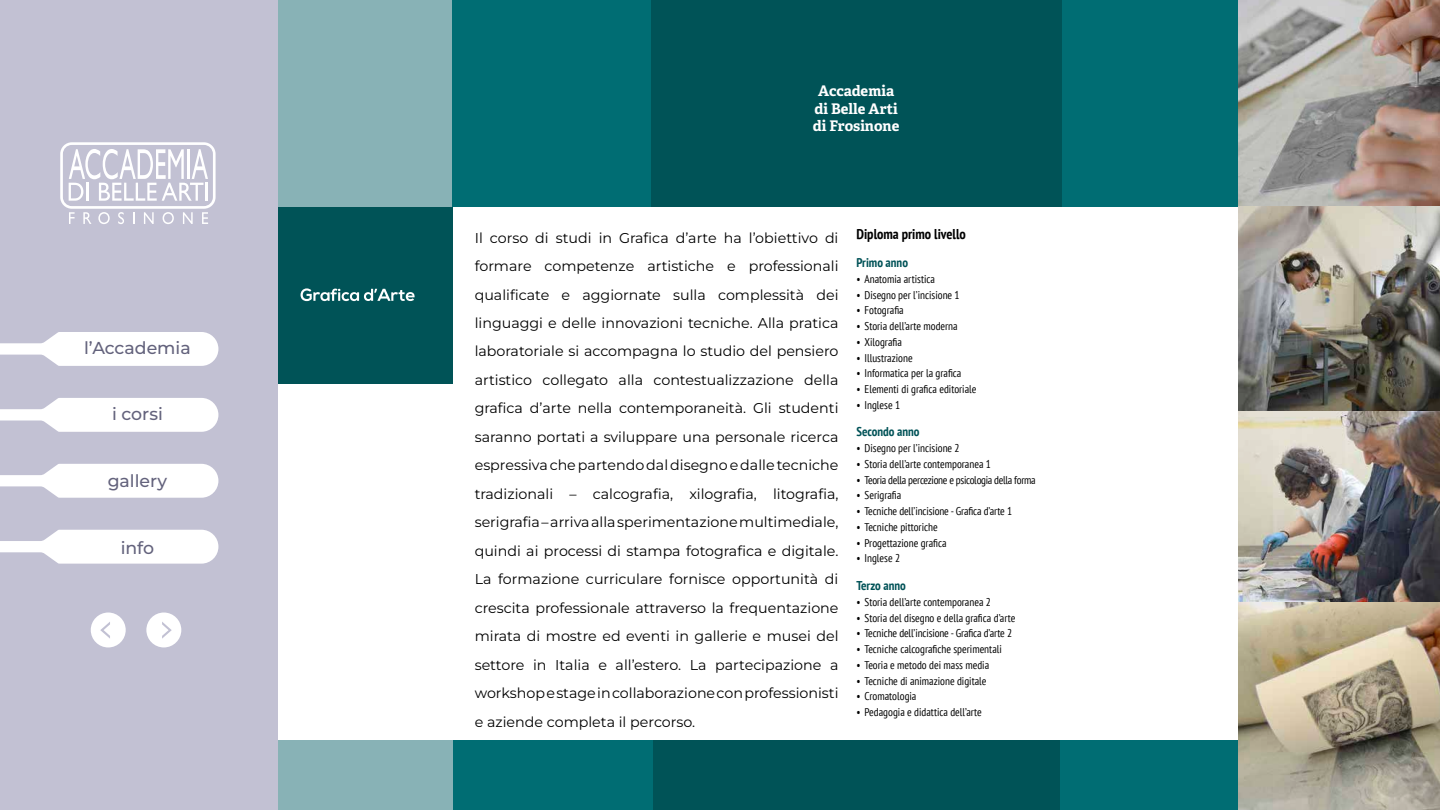
<style>
.page{position:relative;width:1440px;height:810px;background:#fff}
.page>*{position:absolute;margin:0;border:0;box-sizing:border-box;transform-origin:0 0}
.t1{font:100 17.25px "Montserrat";color:#63627c}
.t2{font:700 14.62px/17.5px "Adelle";color:#fff;text-align:center}
.t3{font:14.25px/28.5px "Montserrat";color:#000;text-align:justify}
.t4{font:700 condensed 14.25px "PT Sans";color:#000}
.t5{font:700 condensed 12.75px "PT Sans";color:#005257}
.t6{font:condensed 11.25px "PT Sans";color:#000}
.t7{font:condensed 11.25px "PT Sans";letter-spacing:-.025em;color:#000}
</style>
<div class="page">
<div style="left:271px;top:206px;width:182px;height:178px;background:#005357"></div>
<svg style="left:301px;top:288px;width:114px;height:13px"></svg>
<div style="left:453px;top:0;width:199px;height:206px;background:#006d73"></div>
<div style="left:651px;top:0;width:205px;height:206px;background:#005357"></div>
<div style="left:271px;top:0;width:181px;height:206px;background:#88b2b6"></div>
<div style="left:652px;top:740px;width:205px;height:70px;background:#005357"></div>
<div style="left:453px;top:740px;width:199px;height:70px;background:#006d73"></div>
<div style="left:272px;top:740px;width:181px;height:70px;background:#88b2b6"></div>
<div style="left:1061px;top:0;width:199px;height:206px;background:#006d73"></div>
<div style="left:856px;top:0;width:206px;height:206px;background:#005357"></div>
<div style="left:856px;top:740px;width:205px;height:70px;background:#005357"></div>
<div style="left:1060px;top:740px;width:199px;height:70px;background:#006d73"></div>
<img style="left:1238px;top:0;width:202px;height:394px">
<img style="left:1238px;top:394px;width:202px;height:416px">
<div style="left:0;top:0;width:278px;height:810px;background:#c2c1d3"></div>
<div style="left:146px;top:613px;width:35px;height:34px;background:#fff;border-radius:50%"></div>
<div style="left:91px;top:613px;width:35px;height:34px;background:#fff;border-radius:50%"></div>
<svg style="left:60px;top:142px;width:156px;height:82px"></svg>
<svg style="left:100px;top:622px;width:10px;height:17px"></svg>
<svg style="left:162px;top:622px;width:10px;height:17px"></svg>
<svg style="left:0;top:332px;width:218px;height:34px"></svg>
<svg style="left:0;top:398px;width:218px;height:34px"></svg>
<svg style="left:0;top:464px;width:218px;height:34px"></svg>
<svg style="left:0;top:530px;width:218px;height:34px"></svg>
<p class="t1" style="left:84px;top:336px;width:108px">l’Accademia</p>
<p class="t1" style="left:112px;top:403px;width:52px">i corsi</p>
<p class="t1" style="left:108px;top:470px;width:61px">gallery</p>
<p class="t1" style="left:121px;top:536px;width:35px">info</p>
<p class="t2" style="left:813px;top:82px;width:88px">Accademia di Belle Arti di Frosinone</p>
<p class="t3" style="left:475px;top:223px;width:365px">Il corso di studi in Grafica d’arte ha l’obiettivo di formare competenze artistiche e professionali qualificate e aggiornate sulla complessità dei linguaggi e delle innovazioni tecniche. Alla pratica laboratoriale si accompagna lo studio del pensiero artistico collegato alla contestualizzazione della grafica d’arte nella contemporaneità. Gli studenti saranno portati a sviluppare una personale ricerca espressiva che partendo dal disegno e dalle tecniche tradizionali – calcografia, xilografia, litografia, serigrafia – arriva alla sperimentazione multimediale, quindi ai processi di stampa fotografica e digitale.<br>La formazione curriculare fornisce opportunità di crescita professionale attraverso la frequentazione mirata di mostre ed eventi in gallerie e musei del settore in Italia e all’estero. La partecipazione a workshop e stage in collaborazione con professionisti e aziende completa il percorso.</p>
<p class="t4" style="left:856px;top:225px;width:111px">Diploma primo livello</p>
<p class="t5" style="left:856px;top:254px;width:53px">Primo anno</p>
<p class="t6" style="left:856px;top:272px;width:80px">• Anatomia artistica</p>
<p class="t6" style="left:856px;top:287px;width:105px">• Disegno per l’incisione 1</p>
<p class="t6" style="left:856px;top:303px;width:49px">• Fotografia</p>
<p class="t6" style="left:856px;top:319px;width:103px">• Storia dell’arte moderna</p>
<p class="t6" style="left:856px;top:335px;width:47px">• Xilografia</p>
<p class="t6" style="left:856px;top:350px;width:58px">• Illustrazione</p>
<p class="t6" style="left:856px;top:366px;width:106px">• Informatica per la grafica</p>
<p class="t6" style="left:856px;top:382px;width:122px">• Elementi di grafica editoriale</p>
<p class="t6" style="left:856px;top:398px;width:45px">• Inglese 1</p>
<p class="t5" style="left:856px;top:423px;width:65px">Secondo anno</p>
<p class="t6" style="left:856px;top:441px;width:105px">• Disegno per l’incisione 2</p>
<p class="t6" style="left:856px;top:457px;width:136px">• Storia dell’arte contemporanea 1</p>
<p class="t7" style="left:856px;top:473px;width:181px">• Teoria della percezione e psicologia della forma</p>
<p class="t6" style="left:856px;top:488px;width:46px">• Serigrafia</p>
<p class="t6" style="left:856px;top:504px;width:157px">• Tecniche dell’incisione - Grafica d’arte 1</p>
<p class="t6" style="left:856px;top:520px;width:83px">• Tecniche pittoriche</p>
<p class="t6" style="left:856px;top:536px;width:92px">• Progettazione grafica</p>
<p class="t6" style="left:856px;top:551px;width:45px">• Inglese 2</p>
<p class="t5" style="left:856px;top:577px;width:51px">Terzo anno</p>
<p class="t6" style="left:856px;top:595px;width:136px">• Storia dell’arte contemporanea 2</p>
<p class="t6" style="left:856px;top:610px;width:160px">• Storia del disegno e della grafica d’arte</p>
<p class="t6" style="left:856px;top:626px;width:157px">• Tecniche dell’incisione - Grafica d’arte 2</p>
<p class="t6" style="left:856px;top:642px;width:147px">• Tecniche calcografiche sperimentali</p>
<p class="t6" style="left:856px;top:658px;width:134px">• Teoria e metodo dei mass media</p>
<p class="t6" style="left:856px;top:673px;width:132px">• Tecniche di animazione digitale</p>
<p class="t6" style="left:856px;top:689px;width:61px">• Cromatologia</p>
<p class="t6" style="left:856px;top:705px;width:127px">• Pedagogia e didattica dell’arte</p>
</div>
